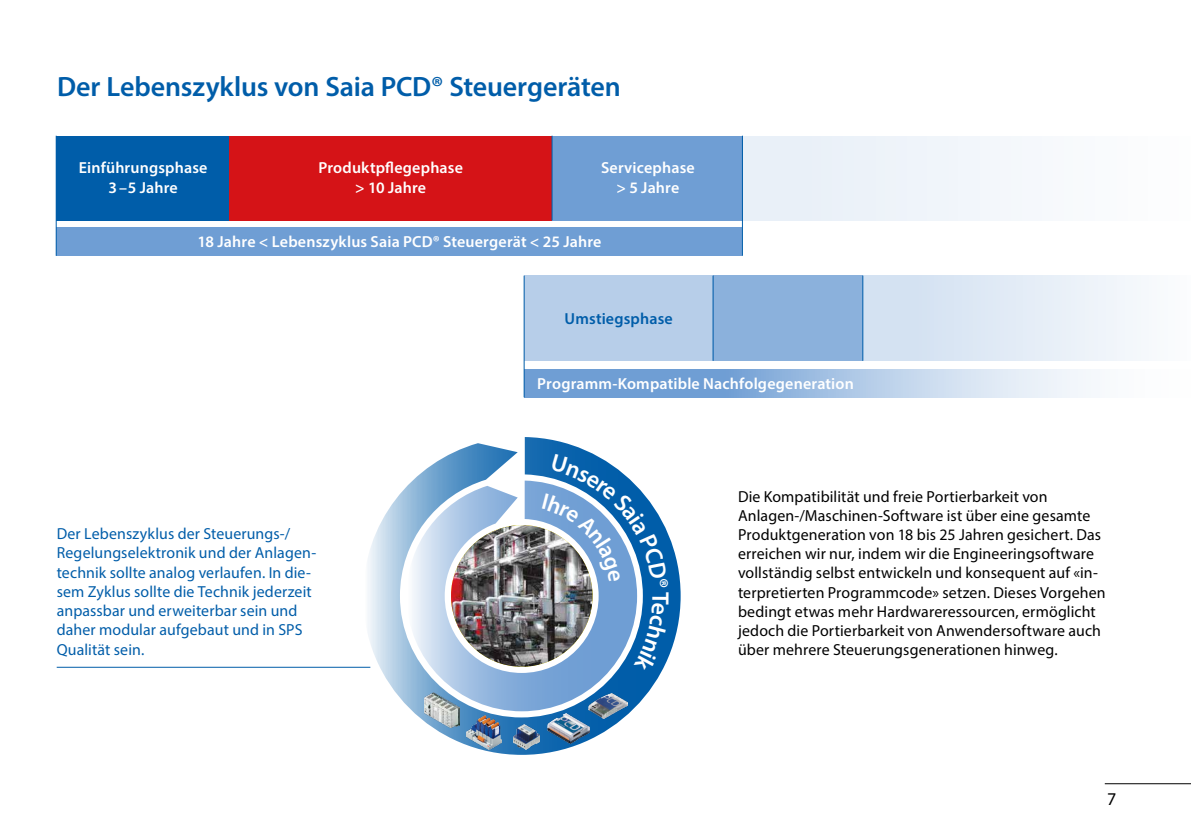
<style>
.page{position:relative;width:1191px;height:840px;background:#fff}
.page>*{position:absolute;margin:0;border:0;box-sizing:border-box;transform-origin:0 0}
.t1{font:600 28px "Myriad Pro";letter-spacing:-.005em;color:#005da9}
.t2{font:600 24px "Myriad Pro";color:#fff}
.t3{font:18px "Myriad Pro";color:#000}
.t4{font:16px/19.2px "Myriad Pro";letter-spacing:.01em;color:#000}
.t5{font:16px/19.2px "Myriad Pro";letter-spacing:.01em;color:#005da9}
.t6{font:600 16px "Myriad Pro";letter-spacing:.01em;color:#fff}
.t7{font:600 16px "Myriad Pro";letter-spacing:.01em;color:#005da9}
</style>
<div class="page">
<div style="left:742px;top:136px;width:449px;height:84px;background:#f2f6fb"></div>
<div style="left:56px;top:136px;width:173px;height:84px;background:#005da9"></div>
<div style="left:229px;top:136px;width:324px;height:84px;background:#d51317"></div>
<div style="left:552px;top:136px;width:191px;height:84px;background:#6f9ed4"></div>
<div style="left:523px;top:275px;width:190px;height:85px;background:#b7cee9"></div>
<div style="left:713px;top:275px;width:150px;height:85px;background:#8bb1dc"></div>
<hr style="left:1104px;top:782px;width:87px;height:1px;background:#000">
<div style="left:57px;top:227px;width:685px;height:29px;background:#6f9ed4"></div>
<svg style="left:524px;top:369px;width:567px;height:28px;background:#a1bfe2"></svg>
<svg style="left:363px;top:437px;width:317px;height:317px"></svg>
<svg style="left:406px;top:480px;width:231px;height:231px"></svg>
<img style="left:451px;top:525px;width:141px;height:141px;border-radius:71px">
<img style="left:424px;top:691px;width:35px;height:36px">
<hr style="left:551px;top:136px;width:1px;height:84px;background:#005da9">
<hr style="left:523px;top:275px;width:1px;height:122px;background:#005da9">
<hr style="left:712px;top:275px;width:1px;height:85px;background:#005da9">
<div style="left:863px;top:275px;width:328px;height:85px;background:linear-gradient(to right,#cfdef0,#fbfcfd)"></div>
<hr style="left:742px;top:136px;width:1px;height:120px;background:#005da9">
<hr style="left:56px;top:136px;width:1px;height:120px;background:#005da9">
<hr style="left:862px;top:275px;width:1px;height:85px;background:#005da9">
<hr style="left:57px;top:666px;width:313px;height:1px;background:#005da9">
<img style="left:547px;top:713px;width:42px;height:30px">
<img style="left:514px;top:724px;width:25px;height:25px">
<img style="left:588px;top:692px;width:39px;height:26px">
<img style="left:466px;top:714px;width:35px;height:34px">
<svg style="left:634px;top:602px;width:32px;height:70px;background:#186cb1"></svg>
<svg style="left:542px;top:454px;width:126px;height:133px"></svg>
<p class="t1" style="left:57px;top:69px;width:565px">Der Lebenszyklus von Saia PCD® Steuergeräten</p>
<p class="t6" style="left:79px;top:158px;width:130px">Einführungsphase</p>
<p class="t6" style="left:108px;top:177px;width:71px">3 –5 Jahre</p>
<p class="t6" style="left:318px;top:158px;width:146px">Produktpflegephase</p>
<p class="t6" style="left:355px;top:177px;width:72px">&gt; 10 Jahre</p>
<p class="t6" style="left:601px;top:158px;width:95px">Servicephase</p>
<p class="t6" style="left:616px;top:177px;width:64px">&gt; 5 Jahre</p>
<p class="t6" style="left:198px;top:231px;width:405px">18 Jahre &lt; Lebenszyklus Saia PCD® Steuergerät &lt; 25 Jahre</p>
<p class="t7" style="left:564px;top:308px;width:110px">Umstiegsphase</p>
<p class="t5" style="left:57px;top:523px;width:261px">Der Lebenszyklus der Steuerungs-/ Regelungselektronik und der Anlagen&shy;technik sollte analog verlaufen. In die&shy;sem Zyklus sollte die Technik jederzeit anpassbar und erweiterbar sein und daher modular aufgebaut und in SPS Qualität sein.</p>
<p class="t6" style="left:537px;top:373px;width:318px">Programm-Kompatible Nachfolgegeneration</p>
<p class="t2" style="left:675px;top:592px;width:14px;rotate:90deg">T</p>
<p class="t4" style="left:738px;top:486px;width:369px">Die Kompatibilität und freie Portierbarkeit von Anlagen-/Maschinen-Software ist über eine gesamte Produktgeneration von 18 bis 25 Jahren gesichert. Das erreichen wir nur, indem wir die Engineeringsoftware vollständig selbst entwickeln und konsequent auf «in&shy;terpretierten Programmcode» setzen. Dieses Vorgehen bedingt etwas mehr Hardwareressourcen, ermöglicht jedoch die Portierbarkeit von Anwendersoftware auch über mehrere Steuerungsgenerationen hinweg.</p>
<p class="t3" style="left:1107px;top:787px;width:11px">7</p>
</div>
